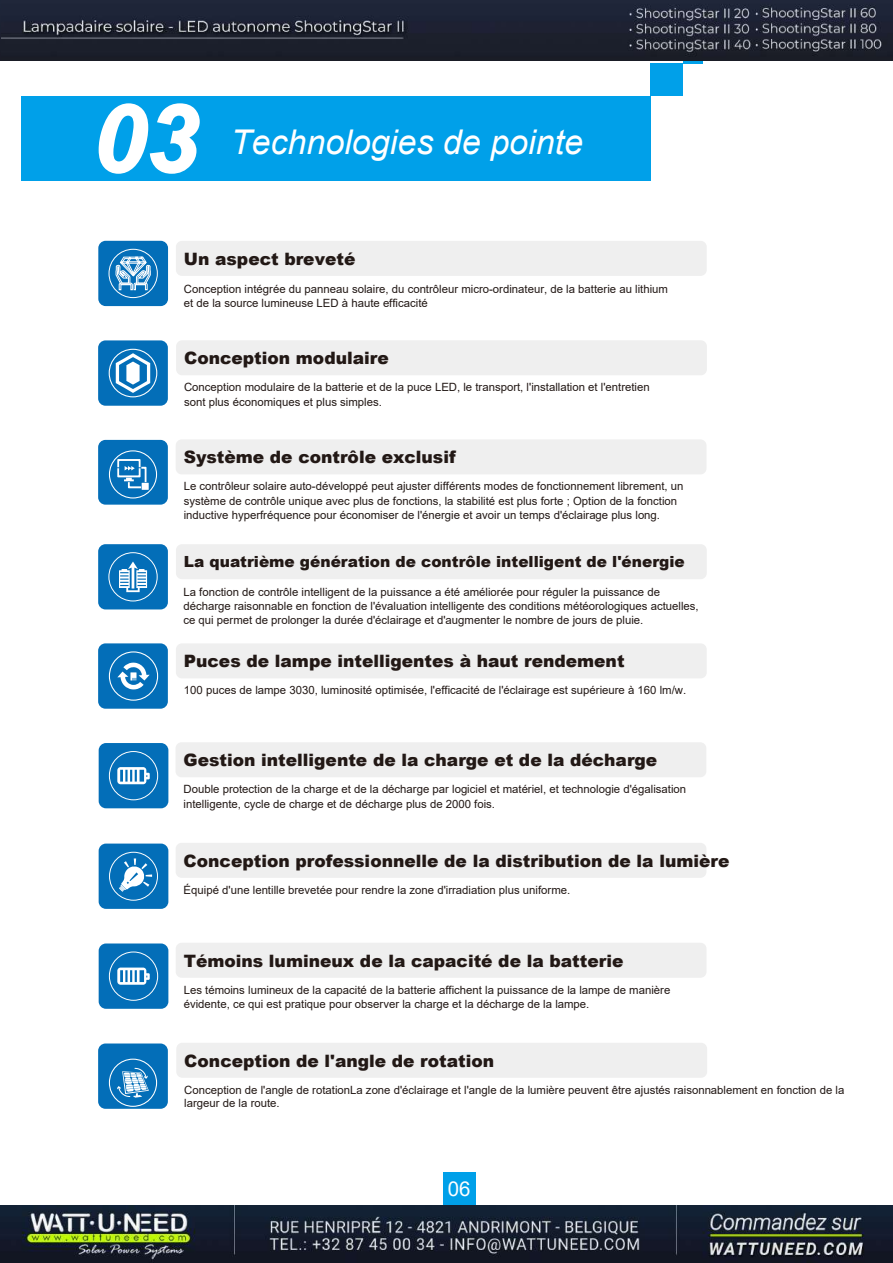
<style>
.page{position:relative;width:893px;height:1263px;background:#fff}
.page>*{position:absolute;margin:0;border:0;box-sizing:border-box;transform-origin:0 0}
.t1{font:italic 700 93.9px "Arial";color:#fff}
.t2{font:italic 34.05px "Arial";color:#fff}
.t3{font:20.4px "Arial";color:#fff}
.t4{font:900 17.1px "Arial";color:#221815}
.t5{font:900 15.3px "Arial";color:#221815}
.t6{font:11.4px/14.2px "Arial";color:#221815}
</style>
<div class="page">
<div style="left:22px;top:96px;width:629px;height:85px;background:#00a0e9"></div>
<svg style="left:98px;top:103px;width:102px;height:71px"></svg>
<div style="left:651px;top:63px;width:32px;height:33px;background:#00a0e9"></div>
<div style="left:683px;top:45px;width:19px;height:19px;background:#00a0e9"></div>
<div style="left:98px;top:241px;width:70px;height:65px;background:#036eb8;border-radius:7px"></div>
<div style="left:176px;top:241px;width:531px;height:35px;background:#efefef;border-radius:6px"></div>
<div style="left:109px;top:249px;width:49px;height:49px;border:1px solid #fff;border-radius:50%"></div>
<svg style="left:115px;top:256px;width:36px;height:34px"></svg>
<div style="left:176px;top:340px;width:531px;height:35px;background:#efefef;border-radius:6px"></div>
<div style="left:98px;top:340px;width:70px;height:66px;background:#036eb8;border-radius:7px"></div>
<svg style="left:109px;top:349px;width:48px;height:48px"></svg>
<div style="left:176px;top:439px;width:530px;height:35px;background:#efefef;border-radius:6px"></div>
<div style="left:98px;top:440px;width:70px;height:65px;background:#036eb8;border-radius:7px"></div>
<svg style="left:109px;top:450px;width:48px;height:48px"></svg>
<div style="left:98px;top:544px;width:70px;height:65px;background:#036eb8;border-radius:7px"></div>
<div style="left:176px;top:544px;width:531px;height:35px;background:#efefef;border-radius:6px"></div>
<svg style="left:108px;top:552px;width:50px;height:49px"></svg>
<div style="left:98px;top:643px;width:70px;height:66px;background:#036eb8;border-radius:7px"></div>
<div style="left:176px;top:643px;width:531px;height:35px;background:#efefef;border-radius:6px"></div>
<svg style="left:109px;top:651px;width:49px;height:50px"></svg>
<div style="left:99px;top:743px;width:69px;height:65px;background:#036eb8;border-radius:7px"></div>
<div style="left:176px;top:742px;width:530px;height:35px;background:#efefef;border-radius:6px"></div>
<svg style="left:109px;top:751px;width:49px;height:49px"></svg>
<div style="left:99px;top:843px;width:69px;height:66px;background:#036eb8;border-radius:7px"></div>
<div style="left:176px;top:843px;width:530px;height:35px;background:#efefef;border-radius:6px"></div>
<svg style="left:109px;top:852px;width:49px;height:49px"></svg>
<div style="left:99px;top:943px;width:69px;height:66px;background:#036eb8;border-radius:7px"></div>
<div style="left:176px;top:943px;width:530px;height:35px;background:#efefef;border-radius:6px"></div>
<svg style="left:109px;top:951px;width:49px;height:50px"></svg>
<div style="left:98px;top:1043px;width:70px;height:66px;background:#036eb8;border-radius:7px"></div>
<div style="left:176px;top:1043px;width:531px;height:35px;background:#efefef;border-radius:6px"></div>
<svg style="left:109px;top:1059px;width:48px;height:48px"></svg>
<div style="left:443px;top:1172px;width:33px;height:32px;background:#00a0e9"></div>
<img style="left:0;top:0;width:893px;height:61px">
<img style="left:0;top:1206px;width:892px;height:57px">
<h1 class="t1" style="left:93px;top:76px;width:107px">03</h1>
<h2 class="t2" style="left:231px;top:120px;width:354px">Technologies de pointe</h2>
<h3 class="t4" style="left:184px;top:246px;width:173px">Un aspect breveté</h3>
<p class="t6" style="left:184px;top:281px;width:486px">Conception intégrée du panneau solaire, du contrôleur micro-ordinateur, de la batterie au lithium et de la source lumineuse LED à haute efficacité</p>
<h3 class="t4" style="left:184px;top:346px;width:206px">Conception modulaire</h3>
<p class="t6" style="left:184px;top:380px;width:467px">Conception modulaire de la batterie et de la puce LED, le transport, l'installation et l'entretien sont plus économiques et plus simples.</p>
<h3 class="t4" style="left:184px;top:445px;width:273px">Système de contrôle exclusif</h3>
<p class="t6" style="left:184px;top:479px;width:501px">Le contrôleur solaire auto-développé peut ajuster différents modes de fonctionnement librement, un système de contrôle unique avec plus de fonctions, la stabilité est plus forte ; Option de la fonction inductive hyperfréquence pour économiser de l'énergie et avoir un temps d'éclairage plus long.</p>
<h3 class="t5" style="left:184px;top:550px;width:502px">La quatrième génération de contrôle intelligent de l'énergie</h3>
<p class="t6" style="left:183px;top:585px;width:517px">La fonction de contrôle intelligent de la puissance a été améliorée pour réguler la puissance de décharge raisonnable en fonction de l'évaluation intelligente des conditions météorologiques actuelles, ce qui permet de prolonger la durée d'éclairage et d'augmenter le nombre de jours de pluie.</p>
<h3 class="t4" style="left:184px;top:649px;width:442px">Puces de lampe intelligentes à haut rendement</h3>
<p class="t6" style="left:184px;top:683px;width:504px">100 puces de lampe 3030, luminosité optimisée, l'efficacité de l'éclairage est supérieure à 160 lm/w.</p>
<h3 class="t4" style="left:184px;top:748px;width:475px">Gestion intelligente de la charge et de la décharge</h3>
<p class="t6" style="left:184px;top:782px;width:504px">Double protection de la charge et de la décharge par logiciel et matériel, et technologie d'égalisation intelligente, cycle de charge et de décharge plus de 2000 fois.</p>
<h3 class="t4" style="left:184px;top:848px;width:547px">Conception professionnelle de la distribution de la lumière</h3>
<p class="t6" style="left:184px;top:883px;width:388px">Équipé d'une lentille brevetée pour rendre la zone d'irradiation plus uniforme.</p>
<h3 class="t4" style="left:184px;top:948px;width:441px">Témoins lumineux de la capacité de la batterie</h3>
<p class="t6" style="left:184px;top:982px;width:488px">Les témoins lumineux de la capacité de la batterie affichent la puissance de la lampe de manière évidente, ce qui est pratique pour observer la charge et la décharge de la lampe.</p>
<h3 class="t4" style="left:184px;top:1048px;width:311px">Conception de l'angle de rotation</h3>
<p class="t6" style="left:184px;top:1083px;width:661px;line-height:13.6px">Conception de l'angle de rotationLa zone d'éclairage et l'angle de la lumière peuvent être ajustés raisonnablement en fonction de la largeur de la route.</p>
<h3 class="t3" style="left:448px;top:1174px;width:24px">06</h3>
</div>
